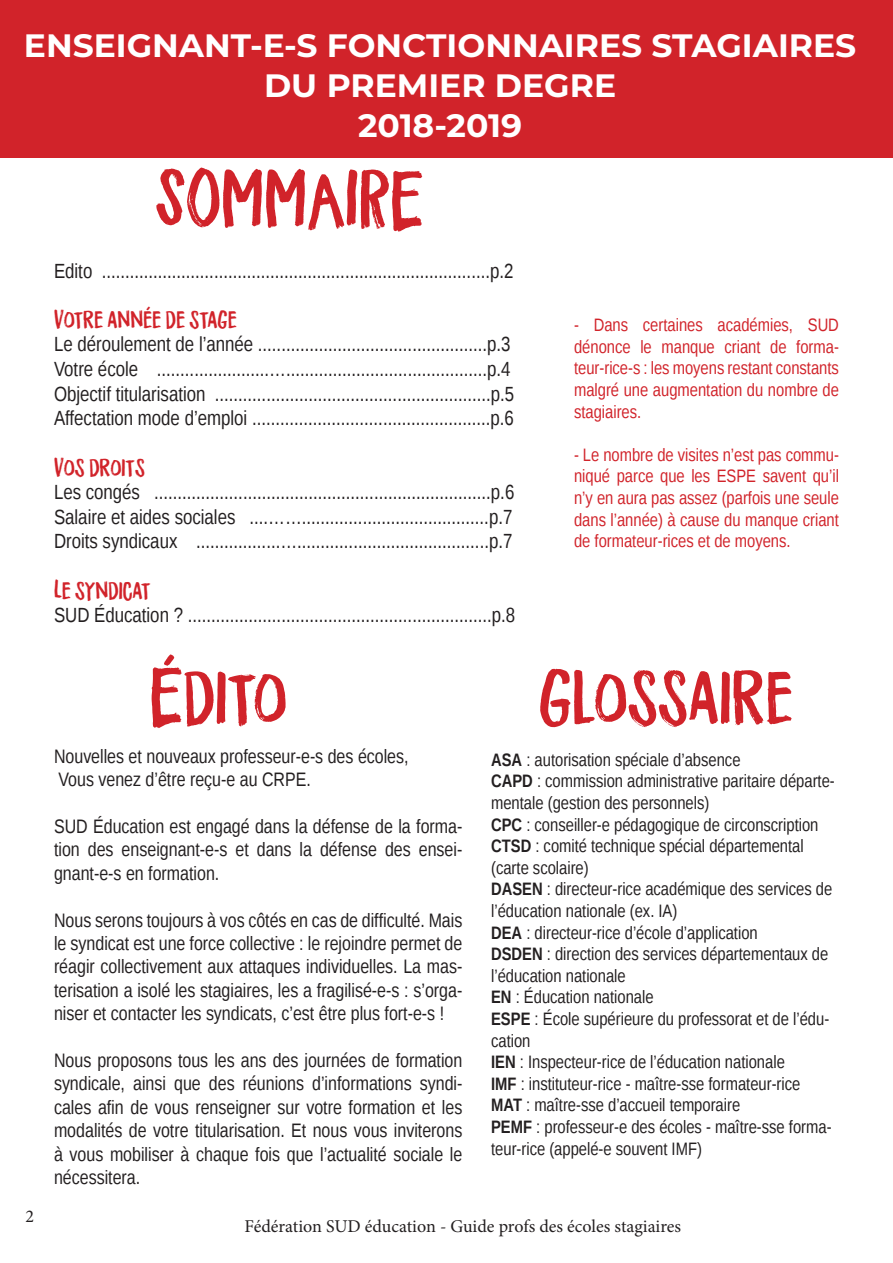
<style>
.page{position:relative;width:893px;height:1263px;background:#fff}
.page>*{position:absolute;margin:0;border:0;box-sizing:border-box;transform-origin:0 0}
.t1{font:63px "Flicker DEMO";color:#d1232a}
.t2{font:700 32.4px "Montserrat";color:#fff}
.t3{font:20.55px "Liberation Sans Narrow";color:#231f20}
.t4{font:20.55px "Flicker DEMO";color:#d1232a}
.t5{font:19.5px/23.4px "Liberation Sans Narrow";color:#231f20;text-align:justify}
.t6{font:18px/21.6px "Liberation Sans Narrow";color:#231f20}
.t7{font:18px/21.6px "Liberation Sans Narrow";color:#d1232a;text-align:justify}
.t8{font:18px "Minion Pro";color:#231f20}
.s1{font-weight:700}
</style>
<div class="page">
<div style="left:0;top:0;width:893px;height:157px;background:#d1232a"></div>
<p class="t2" style="left:24px;top:23px;width:834px">ENSEIGNANT-E-S FONCTIONNAIRES STAGIAIRES</p>
<p class="t2" style="left:264px;top:62px;width:354px">DU PREMIER DEGRE</p>
<p class="t2" style="left:358px;top:102px;width:166px">2018-2019</p>
<p class="t1" style="left:155px;top:154px;width:269px">SOMMAIRE</p>
<p class="t3" style="left:54px;top:259px;width:461px">Edito ...................................................................................p.2</p>
<p class="t4" style="left:54px;top:304px;width:184px">Votre année de stage</p>
<p class="t3" style="left:54px;top:333px;width:458px">Le déroulement de l’année .................................................p.3</p>
<p class="t3" style="left:54px;top:357px;width:458px">Votre école ........................…...........................................p.4</p>
<p class="t3" style="left:54px;top:382px;width:462px">Objectif titularisation ...........................................................p.5</p>
<p class="t3" style="left:54px;top:407px;width:461px">Affectation mode d’emploi ...................................................p.6</p>
<p class="t4" style="left:54px;top:452px;width:92px">Vos droits</p>
<p class="t3" style="left:54px;top:480px;width:462px">Les congés ........................................................................p.6</p>
<p class="t3" style="left:54px;top:505px;width:460px">Salaire et aides sociales ....……........................................p.7</p>
<p class="t3" style="left:54px;top:530px;width:460px">Droits syndicaux ..................….........................................p.7</p>
<p class="t4" style="left:54px;top:575px;width:98px">Le syndicat</p>
<p class="t3" style="left:54px;top:604px;width:463px">SUD Éducation ? .................................................................p.8</p>
<p class="t1" style="left:150px;top:650px;width:139px">Édito</p>
<p class="t7" style="left:574px;top:315px;width:266px">- Dans certaines académies, SUD dénonce le manque criant de forma&shy;teur-rice-s : les moyens restant constants malgré une augmentation du nombre de stagiaires.</p>
<p class="t7" style="left:574px;top:444px;width:266px">- Le nombre de visites n’est pas commu&shy;niqué parce que les ESPE savent qu’il n’y en aura pas assez (parfois une seule dans l’année) à cause du manque criant de formateur-rices et de moyens.</p>
<p class="t1" style="left:539px;top:650px;width:256px">Glossaire</p>
<p class="t8" style="left:26px;top:1204px;width:10px">2</p>
<p class="t5" style="left:54px;top:745px;width:356px">Nouvelles et nouveaux professeur-e-s des écoles,</p>
<p class="t5" style="left:58px;top:769px;width:254px">Vous venez d’être reçu-e au CRPE.</p>
<p class="t5" style="left:54px;top:815px;width:410px">SUD Éducation est engagé dans la défense de la forma&shy;tion des enseignant-e-s et dans la défense des ensei&shy;gnant-e-s en formation.</p>
<p class="t5" style="left:54px;top:909px;width:410px">Nous serons toujours à vos côtés en cas de difficulté. Mais le syndicat est une force collective : le rejoindre permet de réagir collectivement aux attaques individuelles. La mas&shy;terisation a isolé les stagiaires, les a fragilisé-e-s : s’orga&shy;niser et contacter les syndicats, c’est être plus fort-e-s !</p>
<p class="t5" style="left:54px;top:1049px;width:410px">Nous proposons tous les ans des journées de formation syndicale, ainsi que des réunions d’informations syndi&shy;cales afin de vous renseigner sur votre formation et les modalités de votre titularisation. Et nous vous inviterons à vous mobiliser à chaque fois que l’actualité sociale le nécessitera.</p>
<p class="t6" style="left:491px;top:749px;width:251px"><span class="s1">ASA</span> : autorisation spéciale d’absence</p>
<p class="t6" style="left:491px;top:771px;width:345px"><span class="s1">CAPD</span> : commission administrative paritaire départe&shy;mentale (gestion des personnels)</p>
<p class="t6" style="left:491px;top:814px;width:329px"><span class="s1">CPC</span> : conseiller-e pédagogique de circonscription</p>
<p class="t6" style="left:491px;top:836px;width:314px"><span class="s1">CTSD</span> : comité technique spécial départemental (carte scolaire)</p>
<p class="t6" style="left:491px;top:879px;width:343px"><span class="s1">DASEN</span> : directeur-rice académique des services de l’éducation nationale (ex. IA)</p>
<p class="t6" style="left:491px;top:922px;width:268px"><span class="s1">DEA</span> : directeur-rice d’école d’application</p>
<p class="t6" style="left:491px;top:944px;width:339px"><span class="s1">DSDEN</span> : direction des services départementaux de l’éducation nationale</p>
<p class="t6" style="left:491px;top:987px;width:164px"><span class="s1">EN</span> : Éducation nationale</p>
<p class="t6" style="left:491px;top:1009px;width:340px"><span class="s1">ESPE</span> : École supérieure du professorat et de l’édu&shy;cation</p>
<p class="t6" style="left:491px;top:1052px;width:295px"><span class="s1">IEN</span> : Inspecteur-rice de l’éducation nationale</p>
<p class="t6" style="left:491px;top:1073px;width:311px"><span class="s1">IMF</span> : instituteur-rice - maître-sse formateur-rice</p>
<p class="t6" style="left:491px;top:1095px;width:251px"><span class="s1">MAT</span> : maître-sse d’accueil temporaire</p>
<p class="t6" style="left:491px;top:1117px;width:342px"><span class="s1">PEMF</span> : professeur-e des écoles - maître-sse forma&shy;teur-rice (appelé-e souvent IMF)</p>
<p class="t8" style="left:244px;top:1214px;width:438px">Fédération SUD éducation - Guide profs des écoles stagiaires</p>
</div>
